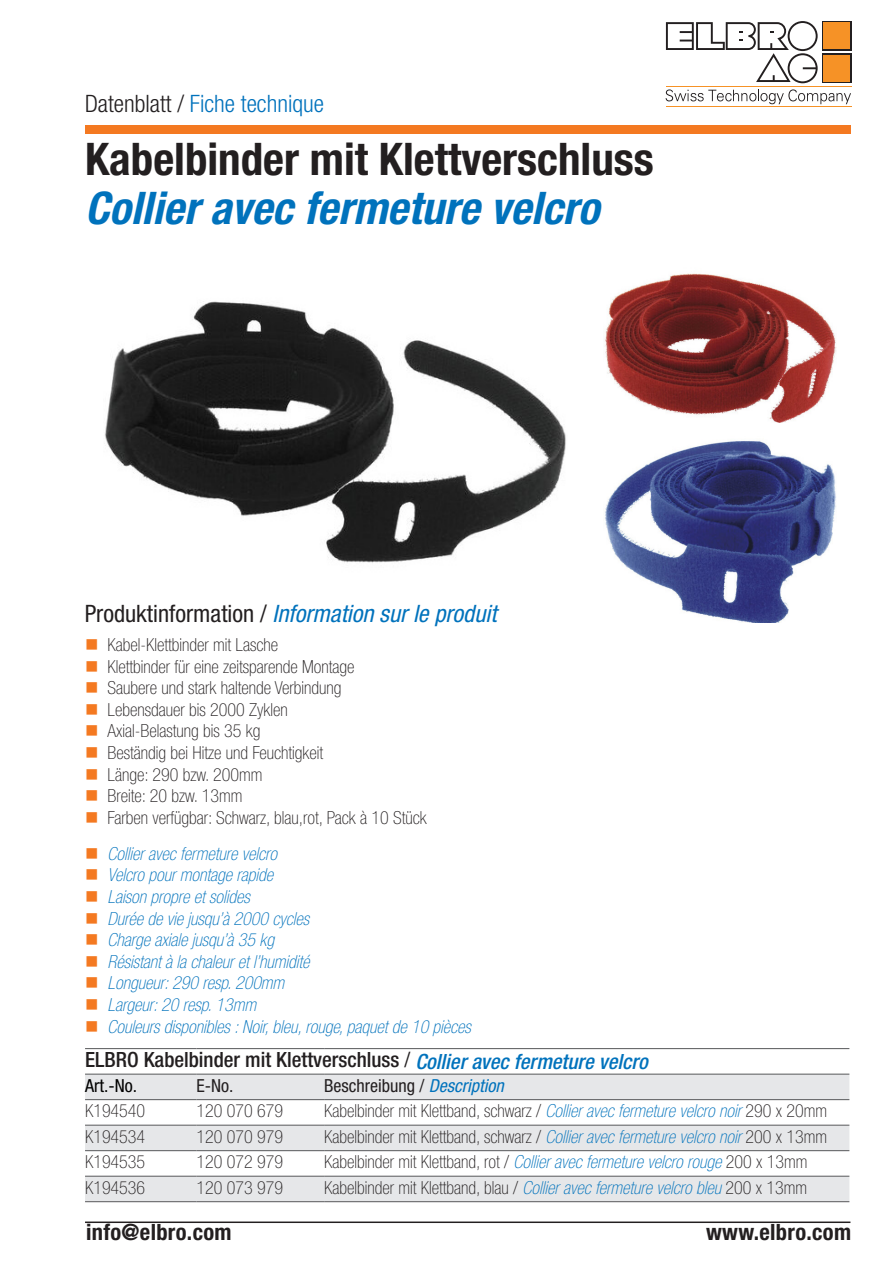
<style>
.page{position:relative;width:893px;height:1263px;background:#fff}
.page>*{position:absolute;margin:0;border:0;box-sizing:border-box;transform-origin:0 0}
.t1{font:700 condensed 45px/49.5px "Helvetica Neue LT Std";color:#231f20}
.t2{font:italic condensed 24px "Helvetica Neue LT Std";color:#0072bc}
.t3{font:300 condensed 24px "Helvetica Neue LT Std";color:#0072bc}
.t4{font:700 condensed 22.5px "Helvetica Neue LT Std";letter-spacing:.015em;color:#231f20}
._13b_Tabelle_EM-No{font:500 condensed 21px "Helvetica Neue LT Std";color:#231f20}
._13d_Tabelle_Lauftex{font:100 condensed 18px "Helvetica Neue LT Std";color:#231f20}
.t5{font:italic 100 condensed 18px "Helvetica Neue LT Std";color:#0072bc}
._13b_Tabelle_EM-No-2{font:100 condensed 18px "Helvetica Neue LT Std";color:#231f20}
._13d_Tabelle_Lauftex-2{font:condensed 18px "Helvetica Neue LT Std";color:#231f20}
._13b_Tabelle_EM-No-3{font:condensed 18px "Helvetica Neue LT Std";color:#000}
.s1{color:#231f20}
.s2{font-style:italic;color:#0072bc}
.s3{font-style:normal;color:#231f20}
.s4{color:#f47921}
.s5{font-weight:400}
</style>
<div class="page">
<hr style="left:85px;top:1221px;width:765px;height:2px;background:#231f20">
<div style="left:822px;top:21px;width:30px;height:30px;background:linear-gradient(to right,#231f20,#231f20)"></div>
<svg style="left:822px;top:53px;width:30px;height:30px"></svg>
<svg style="left:666px;top:21px;width:152px;height:62px"></svg>
<div style="left:824px;top:23px;width:26px;height:26px;background:#f69226"></div>
<div style="left:824px;top:55px;width:26px;height:26px;background:#f69226"></div>
<svg style="left:666px;top:89px;width:185px;height:15px"></svg>
<hr style="left:666px;top:86px;width:185px;height:1px;background:#f69226">
<hr style="left:666px;top:106px;width:185px;height:1px;background:#f69226">
<div style="left:85px;top:125px;width:766px;height:9px;background:#f47921"></div>
<img style="left:105px;top:301px;width:461px;height:262px">
<img style="left:604px;top:273px;width:233px;height:150px">
<svg style="left:85px;top:1075px;width:764px;height:126px;fill:#e6e7e9"></svg>
<hr style="left:85px;top:1074px;width:112px;height:1px;background:#57585a">
<hr style="left:197px;top:1074px;width:127px;height:1px;background:#57585a">
<hr style="left:324px;top:1074px;width:525px;height:1px;background:#57585a">
<hr style="left:85px;top:1099px;width:112px;height:1px;background:#57585a">
<hr style="left:197px;top:1099px;width:127px;height:1px;background:#57585a">
<hr style="left:324px;top:1099px;width:525px;height:1px;background:#57585a">
<hr style="left:85px;top:1125px;width:112px;height:1px;background:#57585a">
<hr style="left:197px;top:1125px;width:127px;height:1px;background:#57585a">
<hr style="left:324px;top:1125px;width:525px;height:1px;background:#57585a">
<hr style="left:85px;top:1048px;width:112px;height:1px;background:#57585a">
<hr style="left:197px;top:1048px;width:127px;height:1px;background:#57585a">
<hr style="left:324px;top:1048px;width:525px;height:1px;background:#57585a">
<hr style="left:85px;top:1150px;width:112px;height:1px;background:#57585a">
<hr style="left:197px;top:1150px;width:127px;height:1px;background:#57585a">
<hr style="left:324px;top:1150px;width:525px;height:1px;background:#57585a">
<hr style="left:85px;top:1176px;width:112px;height:1px;background:#57585a">
<hr style="left:197px;top:1176px;width:127px;height:1px;background:#57585a">
<hr style="left:324px;top:1176px;width:525px;height:1px;background:#57585a">
<hr style="left:85px;top:1201px;width:112px;height:1px;background:#57585a">
<hr style="left:197px;top:1201px;width:127px;height:1px;background:#57585a">
<hr style="left:324px;top:1201px;width:525px;height:1px;background:#57585a">
<img style="left:605px;top:441px;width:231px;height:181px">
<p class="t3" style="left:85px;top:89px;width:240px"><span class="s1">Datenblatt /</span> Fiche technique</p>
<p class="t1" style="left:85px;top:133px;width:570px">Kabelbinder mit Klettverschluss<br><span class="s2">Collier avec fermeture velcro</span></p>
<p class="t2" style="left:85px;top:599px;width:413px"><span class="s3">Produktinformation /</span> Information sur le produit</p>
<p class="_13d_Tabelle_Lauftex" style="left:85px;top:634px;width:195px"><span class="s4">■</span> Kabel-Klettbinder mit Lasche</p>
<p class="_13d_Tabelle_Lauftex" style="left:85px;top:656px;width:271px"><span class="s4">■</span> Klettbinder für eine zeitsparende Montage</p>
<p class="_13d_Tabelle_Lauftex" style="left:85px;top:678px;width:258px"><span class="s4">■</span> Saubere und stark haltende Verbindung</p>
<p class="_13d_Tabelle_Lauftex" style="left:85px;top:699px;width:204px"><span class="s4">■</span> Lebensdauer bis 2000 Zyklen</p>
<p class="_13d_Tabelle_Lauftex" style="left:85px;top:721px;width:177px"><span class="s4">■</span> Axial-Belastung bis 35 kg</p>
<p class="_13d_Tabelle_Lauftex" style="left:85px;top:742px;width:240px"><span class="s4">■</span> Beständig bei Hitze und Feuchtigkeit</p>
<p class="_13d_Tabelle_Lauftex" style="left:85px;top:764px;width:179px"><span class="s4">■</span> Länge: 290 bzw. 200mm</p>
<p class="_13d_Tabelle_Lauftex" style="left:85px;top:786px;width:159px"><span class="s4">■</span> Breite: 20 bzw. 13mm</p>
<p class="_13d_Tabelle_Lauftex" style="left:85px;top:807px;width:343px"><span class="s4">■</span> Farben verfügbar: Schwarz, blau,rot, Pack à 10 Stück</p>
<p class="t5" style="left:85px;top:843px;width:193px"><span class="s4">■</span> Collier avec fermeture velcro</p>
<p class="t5" style="left:85px;top:865px;width:189px"><span class="s4">■</span> Velcro pour montage rapide</p>
<p class="t5" style="left:85px;top:886px;width:166px"><span class="s4">■</span> Laison propre et solides</p>
<p class="t5" style="left:85px;top:908px;width:225px"><span class="s4">■</span> Durée de vie jusqu’à 2000 cycles</p>
<p class="t5" style="left:85px;top:930px;width:191px"><span class="s4">■</span> Charge axiale jusqu’à 35 kg</p>
<p class="t5" style="left:85px;top:951px;width:226px"><span class="s4">■</span> Résistant à la chaleur et l’humidité</p>
<p class="t5" style="left:85px;top:973px;width:201px"><span class="s4">■</span> Longueur: 290 resp. 200mm</p>
<p class="t5" style="left:85px;top:994px;width:172px"><span class="s4">■</span> Largeur: 20 resp. 13mm</p>
<p class="t5" style="left:85px;top:1016px;width:387px"><span class="s4">■</span> Couleurs disponibles : Noir, bleu, rouge, paquet de 10 pièces</p>
<p class="_13b_Tabelle_EM-No" style="left:85px;top:1047px;width:564px">ELBRO Kabelbinder mit Klettverschluss <span class="s5">/</span> <span class="s2">Collier avec fermeture velcro</span></p>
<p class="_13b_Tabelle_EM-No-3" style="left:85px;top:1075px;width:53px">Art.-No.</p>
<p class="_13d_Tabelle_Lauftex-2" style="left:197px;top:1075px;width:38px">E-No.</p>
<p class="_13d_Tabelle_Lauftex-2" style="left:324px;top:1075px;width:181px">Beschreibung / <span class="s2">Description</span></p>
<p class="_13b_Tabelle_EM-No-2" style="left:85px;top:1101px;width:62px">K194540</p>
<p class="_13b_Tabelle_EM-No-2" style="left:197px;top:1101px;width:88px">120 070 679</p>
<p class="_13d_Tabelle_Lauftex" style="left:324px;top:1101px;width:504px">Kabelbinder mit Klettband, schwarz / <span class="s2">Collier avec fermeture velcro noir</span> 290 x 20mm</p>
<p class="_13b_Tabelle_EM-No-2" style="left:85px;top:1126px;width:62px">K194534</p>
<p class="_13b_Tabelle_EM-No-2" style="left:197px;top:1126px;width:88px">120 070 979</p>
<p class="_13d_Tabelle_Lauftex" style="left:324px;top:1126px;width:504px">Kabelbinder mit Klettband, schwarz / <span class="s2">Collier avec fermeture velcro noir</span> 200 x 13mm</p>
<p class="_13b_Tabelle_EM-No-2" style="left:85px;top:1152px;width:62px">K194535</p>
<p class="_13b_Tabelle_EM-No-2" style="left:197px;top:1152px;width:88px">120 072 979</p>
<p class="_13d_Tabelle_Lauftex" style="left:324px;top:1152px;width:485px">Kabelbinder mit Klettband, rot / <span class="s2">Collier avec fermeture velcro rouge</span> 200 x 13mm</p>
<p class="_13b_Tabelle_EM-No-2" style="left:85px;top:1177px;width:62px">K194536</p>
<p class="_13b_Tabelle_EM-No-2" style="left:197px;top:1177px;width:88px">120 073 979</p>
<p class="_13d_Tabelle_Lauftex" style="left:324px;top:1177px;width:484px">Kabelbinder mit Klettband, blau / <span class="s2">Collier avec fermeture velcro bleu</span> 200 x 13mm</p>
<p class="t4" style="left:86px;top:1219px;width:147px">info@elbro.com</p>
<p class="t4" style="left:706px;top:1219px;width:147px">www.elbro.com</p>
</div>
